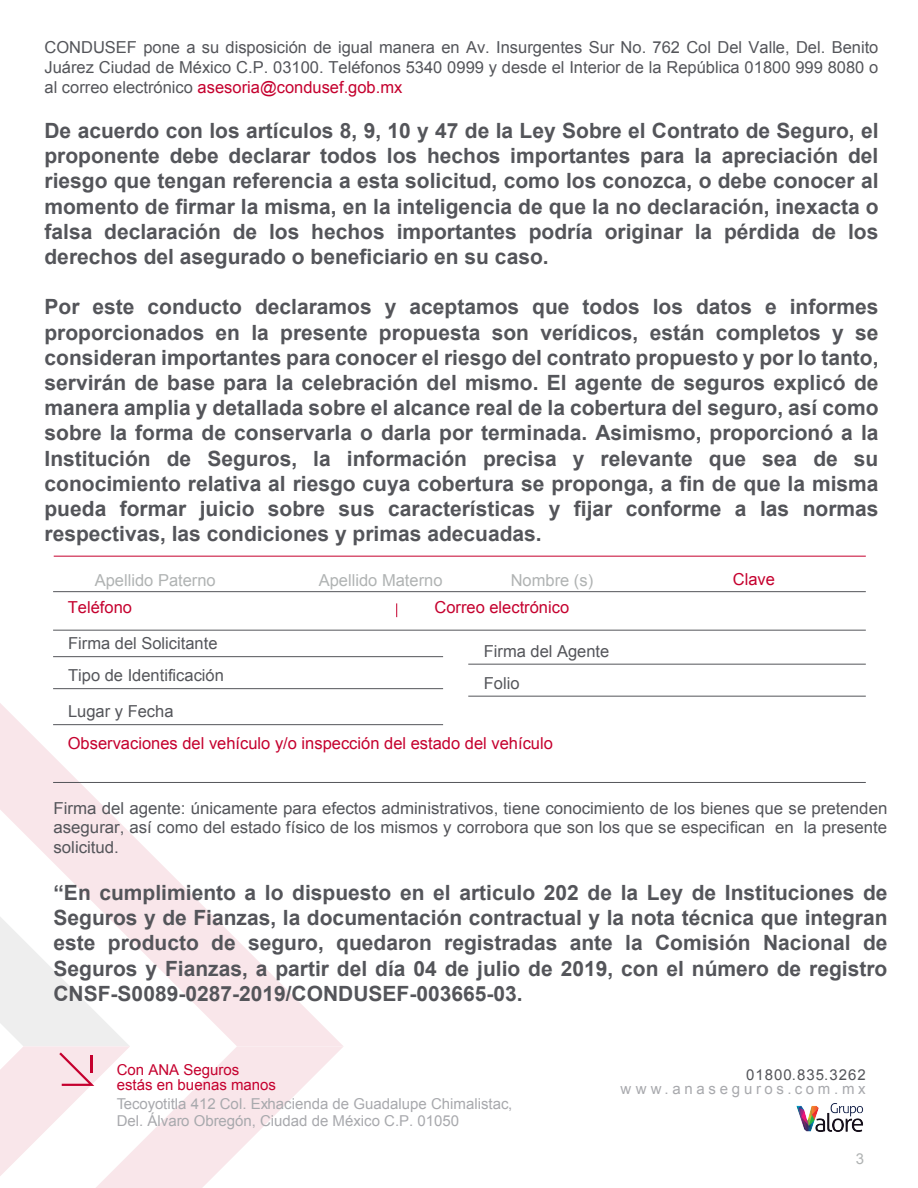
<style>
.page{position:relative;width:918px;height:1188px;background:#fff}
.page>*{position:absolute;margin:0;border:0;box-sizing:border-box;transform-origin:0 0}
.t1{font:700 21px/25.2px "Arial";color:#54555a;text-align:justify}
.t2{font:16.5px/19.8px "Arial";color:#54555a;text-align:justify}
.t3{font:16.5px "Arial";color:#c5002e}
.t4{font:16.5px "Arial";color:#b0b3b3}
.t5{font:15px/16.5px "Arial";color:#a8a9ad}
.t6{font:15px/15.6px "Arial";color:#c5002e}
.t7{font:15px "Arial";letter-spacing:.25em;color:#a8a9ad}
.t8{font:15px "Arial";letter-spacing:.065em;color:#54555a}
.t9{font:15px "Arial";color:#b0b3b3}
.s1{color:#c5002e}
</style>
<div class="page">
<svg style="left:0;top:703px;width:344px;height:213px"></svg>
<svg style="left:0;top:916px;width:343px;height:272px"></svg>
<img style="left:796px;top:1103px;width:67px;height:29px">
<hr style="left:53px;top:591px;width:813px;height:1px;background:#54555a">
<hr style="left:53px;top:630px;width:813px;height:1px;background:#54555a">
<hr style="left:53px;top:656px;width:390px;height:1px;background:#54555a">
<hr style="left:53px;top:688px;width:390px;height:1px;background:#54555a">
<hr style="left:468px;top:664px;width:398px;height:1px;background:#54555a">
<hr style="left:468px;top:696px;width:398px;height:1px;background:#54555a">
<hr style="left:53px;top:724px;width:390px;height:1px;background:#54555a">
<hr style="left:53px;top:782px;width:813px;height:1px;background:#54555a">
<hr style="left:54px;top:556px;width:812px;height:1px;background:#c5002e">
<svg style="left:396px;top:603px;width:1px;height:14px"></svg>
<p class="t2" style="left:44px;top:38px;width:835px">CONDUSEF pone a su disposición de igual manera en Av. Insurgentes Sur No. 762 Col Del Valle, Del. Benito Juárez Ciudad de México C.P. 03100. Teléfonos 5340 0999 y desde el Interior de la República 01800 999 8080 o al correo electrónico <span class="s1">asesoria@condusef.gob.mx</span></p>
<p class="t1" style="left:44px;top:119px;width:836px">De acuerdo con los artículos 8, 9, 10 y 47 de la Ley Sobre el Contrato de Seguro, el proponente debe declarar todos los hechos importantes para la apreciación del riesgo que tengan referencia a esta solicitud, como los conozca, o debe conocer al momento de firmar la misma, en la inteligencia de que la no declaración, inexacta o falsa declaración de los hechos importantes podría originar la pérdida de los derechos del asegurado o beneficiario en su caso.</p>
<p class="t1" style="left:44px;top:295px;width:836px">Por este conducto declaramos y aceptamos que todos los datos e informes proporcionados en la presente propuesta son verídicos, están completos y se consideran importantes para conocer el riesgo del contrato propuesto y por lo tanto, servirán de base para la celebración del mismo. El agente de seguros explicó de manera amplia y detallada sobre el alcance real de la cobertura del seguro, así como sobre la forma de conservarla o darla por terminada. Asimismo, proporcionó a la Institución de Seguros, la información precisa y relevante que sea de su conocimiento relativa al riesgo cuya cobertura se proponga, a fin de que la misma pueda formar juicio sobre sus características y fijar conforme a las normas respectivas, las condiciones y primas adecuadas.</p>
<p class="t4" style="left:95px;top:569px;width:123px">Apellido Paterno</p>
<p class="t4" style="left:319px;top:569px;width:125px">Apellido Materno</p>
<p class="t4" style="left:511px;top:569px;width:84px">Nombre (s)</p>
<p class="t3" style="left:733px;top:568px;width:44px">Clave</p>
<p class="t3" style="left:68px;top:596px;width:66px">Teléfono</p>
<p class="t3" style="left:434px;top:596px;width:136px">Correo electrónico</p>
<p class="t2" style="left:68px;top:634px;width:151px">Firma del Solicitante</p>
<p class="t2" style="left:68px;top:666px;width:157px">Tipo de Identificación</p>
<p class="t2" style="left:68px;top:701px;width:107px">Lugar y Fecha</p>
<p class="t2" style="left:484px;top:641px;width:127px">Firma del Agente</p>
<p class="t2" style="left:484px;top:673px;width:37px">Folio</p>
<p class="t3" style="left:68px;top:732px;width:487px">Observaciones del vehículo y/o inspección del estado del vehículo</p>
<p class="t2" style="left:53px;top:798px;width:835px">Firma del agente: únicamente para efectos administrativos, tiene conocimiento de los bienes que se pretenden asegurar, así como del estado físico de los mismos y corrobora que son los que se especifican en la presente solicitud.</p>
<p class="t1" style="left:53px;top:881px;width:836px">“En cumplimiento a lo dispuesto en el articulo 202 de la Ley de Instituciones de Seguros y de Fianzas, la documentación contractual y la nota técnica que integran este producto de seguro, quedaron registradas ante la Comisión Nacional de Seguros y Fianzas, a partir del día __ de ___________de ______ , con el número CNSF-S0000-0000-0000”.</p>
<p class="t1" style="left:155px;top:956px;width:713px;text-indent:120px">partir del día 11 de abril de 2019, con el número de regist<br>89 462 2 18/CONDUSEF-002874-06.</p>
<p class="t1" style="left:414px;top:956px;width:25px">04</p>
<p class="t1" style="left:477px;top:956px;width:45px">julio</p>
<p class="t1" style="left:195px;top:956px;width:14px">n</p>
<p class="t1" style="left:197px;top:982px;width:37px">287</p>
<p class="t1" style="left:274px;top:982px;width:13px">9</p>
<p class="t1" style="left:440px;top:982px;width:79px">3665 3</p>
<p class="t1" style="left:220px;top:982px;width:13px">9</p>
<p class="t1" style="left:463px;top:982px;width:55px">57 1</p>
<p class="t1" style="left:220px;top:982px;width:13px">8</p>
<p class="t1" style="left:505px;top:982px;width:13px">4</p>
<p class="t6" style="left:117px;top:1062px;width:161px">Con ANA Seguros estás en buenas manos</p>
<p class="t5" style="left:117px;top:1096px;width:397px">Tecoyotitla 412 Col. Exhacienda de Guadalupe Chimalistac,<br>Del. Álvaro Obregón, Ciudad de México C.P. 01050</p>
<p class="t8" style="left:746px;top:1065px;width:121px">01800.835.3262</p>
<p class="t7" style="left:621px;top:1079px;width:247px">www.anaseguros.com.mx</p>
<p class="t9" style="left:856px;top:1149px;width:10px">3</p>
</div>
